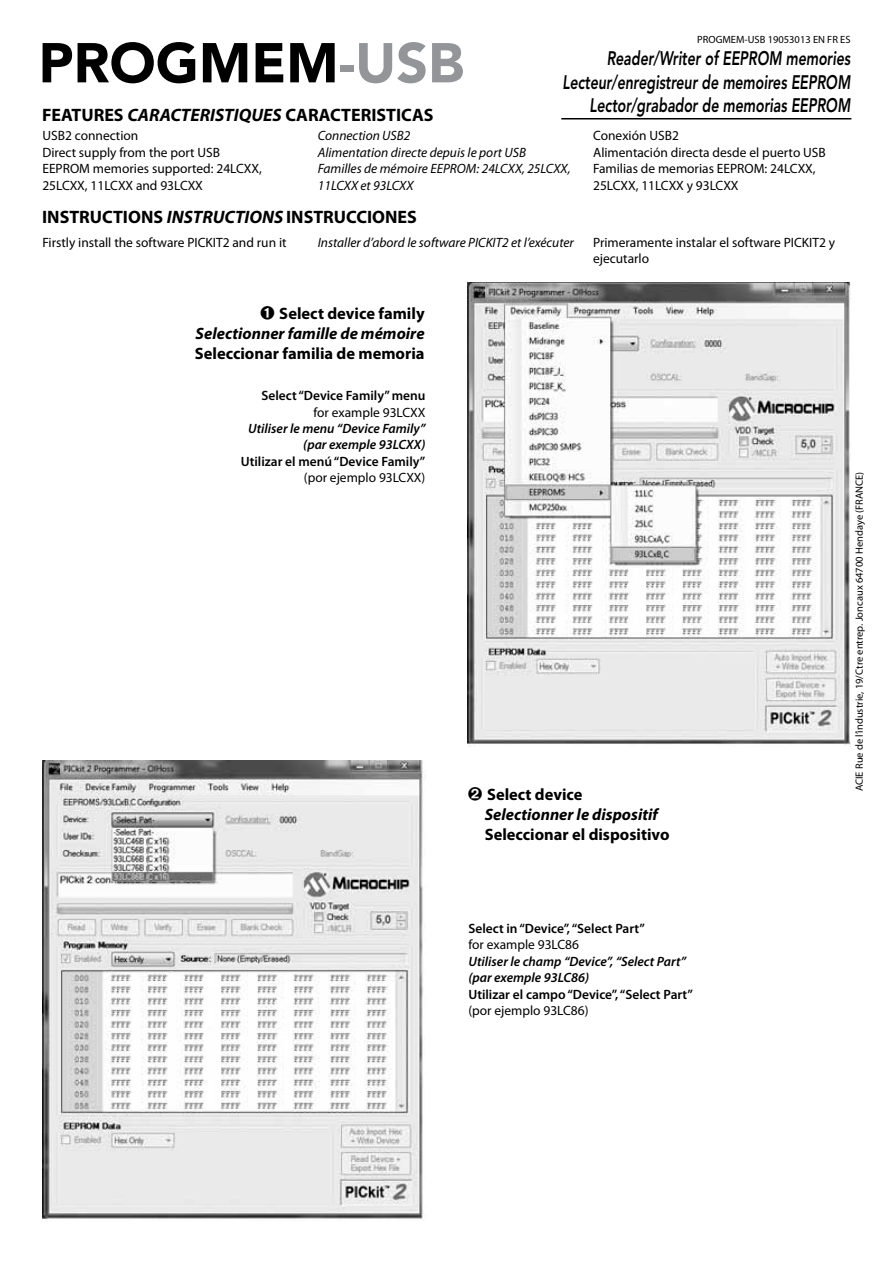
<style>
.page{position:relative;width:893px;height:1263px;background:#fff}
.page>*{position:absolute;margin:0;border:0;box-sizing:border-box;transform-origin:0 0}
.t1{font:900 55.5px "Avenir LT Std";color:#000}
.t2{font:italic 800 19.5px/23.4px "Avenir LT Std";color:#000;text-align:right;scale:.72 1}
.t3{font:700 18px "Myriad Pro";color:#000}
.t4{font:700 16.5px "Myriad Pro";color:#000}
.t5{font:italic 700 16.5px "Myriad Pro";color:#000}
.t6{font:13.5px/16.5px "Myriad Pro";color:#000}
.t7{font:italic 13.5px/16.5px "Myriad Pro";color:#000}
.t8{font:600 13.5px "Myriad Pro";color:#000}
.t9{font:italic 600 13.5px/16.5px "Myriad Pro";color:#000;text-align:right}
.t10{font:10.5px "Myriad Pro";color:#000}
.s1{color:#939598}
.s2{font-style:italic}
</style>
<div class="page">
<hr style="left:561px;top:118px;width:290px;height:1px;background:#000">
<img style="left:468px;top:283px;width:382px;height:464px">
<img style="left:43px;top:761px;width:381px;height:460px">
<h1 class="t1" style="left:39px;top:29px;width:427px">PROGMEM<span class="s1">-USB</span></h1>
<h3 class="t3" style="left:42px;top:103px;width:393px">FEATURES <span class="s2">CARACTERISTIQUES</span> CARACTERISTICAS</h3>
<p class="t10" style="left:697px;top:33px;width:155px">PROGMEM-USB 19053013 EN FR ES</p>
<h2 class="t2" style="left:562px;top:47px;width:401px">Reader/Writer of EEPROM memories<br>Lecteur/enregistreur de memoires EEPROM<br>Lector/grabador de memorias EEPROM</h2>
<p class="t6" style="left:42px;top:127px;width:221px">USB2 connection<br>Direct supply from the port USB<br>EEPROM memories supported: 24LCXX,<br>25LCXX, 11LCXX and 93LCXX</p>
<p class="t7" style="left:318px;top:127px;width:254px">Connection USB2<br>Alimentation directe depuis le port USB<br>Familles de mémoire EEPROM: 24LCXX, 25LCXX,<br>11LCXX et 93LCXX</p>
<p class="t6" style="left:593px;top:127px;width:234px">Conexión USB2<br>Alimentación directa desde el puerto USB<br>Familias de memorias EEPROM: 24LCXX,<br>25LCXX, 11LCXX y 93LCXX</p>
<h3 class="t3" style="left:42px;top:205px;width:376px">INSTRUCTIONS <span class="s2">INSTRUCTIONS</span> INSTRUCCIONES</h3>
<p class="t6" style="left:42px;top:234px;width:246px">Firstly install the software PICKIT2 and run it</p>
<p class="t7" style="left:318px;top:234px;width:258px">Installer d’abord le software PICKIT2 et l’exécuter</p>
<p class="t6" style="left:593px;top:234px;width:244px">Primeramente instalar el software PICKIT2 y ejecutarlo</p>
<p class="t4" style="left:279px;top:303px;width:147px">Select device family</p>
<p class="t5" style="left:196px;top:322px;width:231px">Selectionner famille de mémoire</p>
<p class="t4" style="left:195px;top:342px;width:231px">Seleccionar familia de memoria</p>
<p class="t8" style="left:261px;top:387px;width:166px">Select “Device Family” menu</p>
<p class="t6" style="left:313px;top:403px;width:113px">for example 93LCXX</p>
<p class="t9" style="left:248px;top:420px;width:179px">Utiliser le menu “Device Family” (par exemple 93LCXX)</p>
<p class="t8" style="left:241px;top:453px;width:186px">Utilizar el menú “Device Family”</p>
<p class="t6" style="left:304px;top:469px;width:123px">(por ejemplo 93LCXX)</p>
<p class="t4" style="left:487px;top:784px;width:97px">Select device</p>
<p class="t5" style="left:485px;top:803px;width:175px">Selectionner le dispositif</p>
<p class="t4" style="left:485px;top:823px;width:186px">Seleccionar el dispositivo</p>
<p class="t8" style="left:468px;top:920px;width:178px">Select in “Device”, “Select Part”</p>
<p class="t6" style="left:468px;top:936px;width:112px">for example 93LC86</p>
<p class="t9" style="left:468px;top:952px;width:219px;text-align:left">Utiliser le champ “Device”, “Select Part” (par exemple 93LC86)</p>
<p class="t8" style="left:468px;top:985px;width:226px">Utilizar el campo “Device”, “Select Part”</p>
<p class="t6" style="left:468px;top:1002px;width:122px">(por ejemplo 93LC86)</p>
<p class="t10" style="left:853px;top:791px;width:321px;rotate:-90deg">ACIE Rue de l’industrie, 19/Ctre entrep. Joncaux 64700 Hendaye (FRANCE)</p>
</div>
